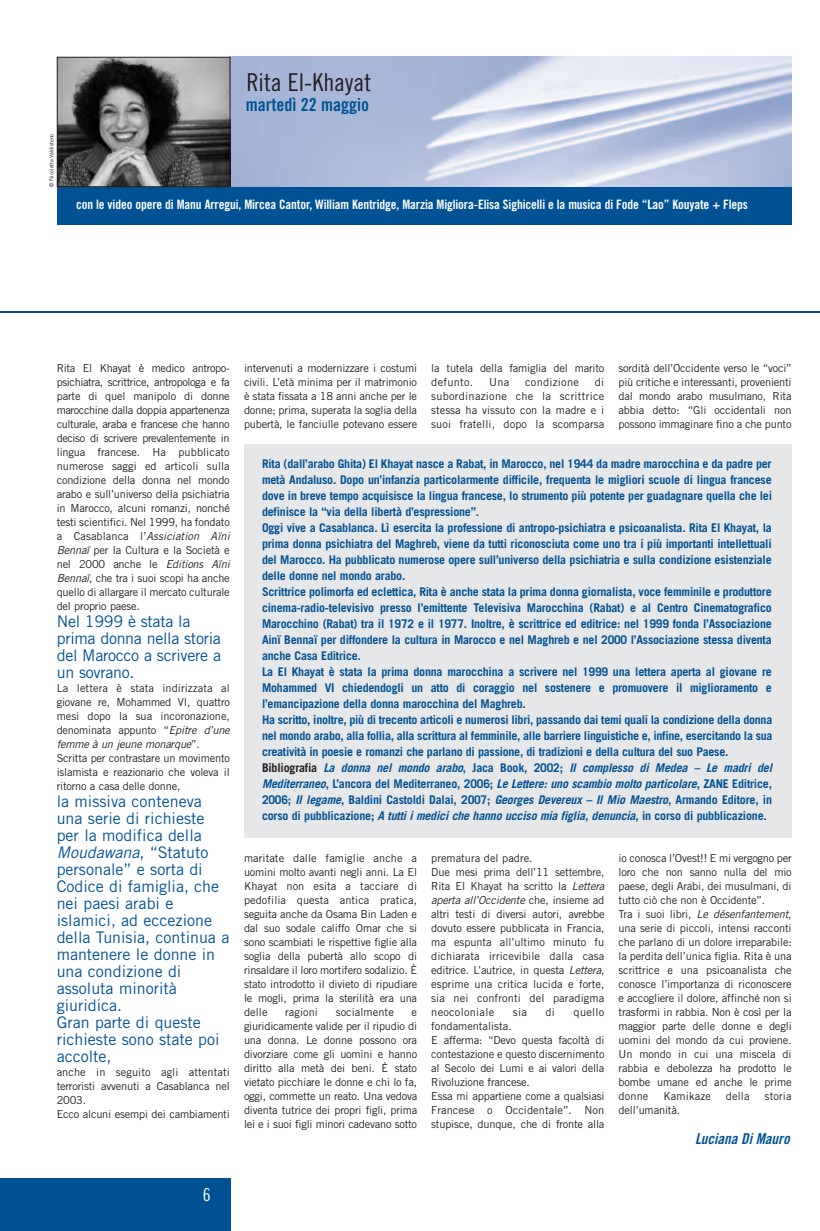
<style>
.page{position:relative;width:820px;height:1231px;background:#fff}
.page>*{position:absolute;margin:0;border:0;box-sizing:border-box;transform-origin:0 0}
.t1{font:24.6px "Trade Gothic Cond Eighteen";color:#231f20}
.t2{font:17.9px "Trade Gothic Bold Cond Twenty";color:#005294}
.t3{font:17.9px "Trade Gothic Cond Eighteen";color:#fff}
.t4{font:16px/17px "Trade Gothic";color:#005294}
.t5{font:16px/17px "Trade Gothic";letter-spacing:-.02em;color:#005294}
.t6{font:15px "Trade Gothic Bold Cond Twenty Obl";color:#005294}
.t7{font:13px "Trade Gothic Bold Cond Twenty";letter-spacing:-.01em;color:#fff}
.t8{font:700 12px/16px "Trade Gothic";letter-spacing:-.015em;color:#005294}
.t9{font:11px/14px "Trade Gothic";letter-spacing:-.02em;color:#231f20;text-align:justify}
.t10{font:11px "Trade Gothic";letter-spacing:.005em;color:#231f20}
.t11{font:11px "Trade Gothic";letter-spacing:.025em;color:#231f20}
.t12{font:11px "Trade Gothic";letter-spacing:.01em;color:#231f20}
.t13{font:5.5px "Trade Gothic";letter-spacing:-.01em;color:#231f20}
.s1{font-style:italic}
.s2{color:#231f20}
</style>
<div class="page">
<img style="left:230px;top:57px;width:561px;height:130px">
<div style="left:0;top:1177px;width:230px;height:53px;background:#005294"></div>
<div style="left:57px;top:187px;width:734px;height:38px;background:#005294"></div>
<svg style="left:59px;top:59px;width:169px;height:126px;background:#636363"></svg>
<div style="left:57px;top:57px;width:173px;height:130px;border:1px solid #231f20"></div>
<div style="left:244px;top:444px;width:547px;height:393px;background:#e6e7e9"></div>
<hr style="left:0;top:311px;width:819px;height:2px;background:#005294">
<p class="t13" style="left:49px;top:187px;width:54px;rotate:-90deg">© Nicoletta Valdisteno</p>
<h1 class="t1" style="left:246px;top:73px;width:126px">Rita El-Khayat</h1>
<h2 class="t2" style="left:245px;top:98px;width:125px">martedì 22 maggio</h2>
<p class="t7" style="left:76px;top:199px;width:673px">con le video opere di Manu Arregui, Mircea Cantor, William Kentridge, Marzia Migliora-Elisa Sighicelli e la musica di Fode “Lao” Kouyate + Fleps</p>
<p class="t9" style="left:57px;top:362px;width:175px">Rita El Khayat è medico antropo&shy;psichiatra, scrittrice, antropologa e fa parte di quel manipolo di donne marocchine dalla doppia appartenenza culturale, araba e francese che hanno deciso di scrivere prevalentemente in lingua francese. Ha pubblicato numerose saggi ed articoli sulla condizione della donna nel mondo arabo e sull’universo della psichiatria in Marocco, alcuni romanzi, nonché testi scientifici. Nel 1999, ha fondato a Casablanca l’<span class="s1">Assiciation Aïni Bennaï</span> per la Cultura e la Società e nel 2000 anche le <span class="s1">Editions Aïni Bennaï</span>, che tra i suoi scopi ha anche quello di allargare il mercato culturale del proprio paese.</p>
<h3 class="t5" style="left:57px;top:614px;width:166px">Nel 1999 è stata la prima donna nella storia del Marocco a scrivere a un sovrano.</h3>
<p class="t9" style="left:57px;top:682px;width:175px;text-align:left">La lettera è stata indirizzata al giovane re, Mohammed VI, quattro mesi dopo la sua incoronazione, denominata appunto “<span class="s1">Epitre d’une femme à un jeune monarque</span>”.<br>Scritta per contrastare un movimento islamista e reazionario che voleva il ritorno a casa delle donne,</p>
<p class="t4" style="left:57px;top:794px;width:174px">la missiva conteneva una serie di richieste per la modifica della<br><span class="s1">Moudawana</span>, “Statuto personale” e sorta di<br>Codice di famiglia, che nei paesi arabi e islamici, ad eccezione della Tunisia, continua a mantenere le donne in una condizione di assoluta minorità giuridica.<br>Gran parte di queste richieste sono state poi accolte,</p>
<p class="t9" style="left:57px;top:1066px;width:174px;text-align:left">anche in seguito agli attentati terroristi avvenuti a Casablanca nel<br>2003.<br>Ecco alcuni esempi dei cambiamenti</p>
<p class="t9" style="left:244px;top:362px;width:175px">intervenuti a modernizzare i costumi civili. L’età minima per il matrimonio è stata fissata a 18 anni anche per le donne; prima, superata la soglia della pubertà, le fanciulle potevano essere</p>
<p class="t9" style="left:431px;top:362px;width:174px">la tutela della famiglia del marito defunto.</p>
<p class="t9" style="left:431px;top:376px;width:174px;text-indent:163px">di subordinazione che la scrittrice stessa ha vissuto con la madre e i suoi fratelli, dopo la scomparsa</p>
<p class="t9" style="left:489px;top:376px;width:22px">Una</p>
<p class="t11" style="left:525px;top:378px;width:55px">condizione</p>
<p class="t9" style="left:618px;top:362px;width:175px">sordità dell’Occidente verso le “voci” più critiche e interessanti, provenienti dal mondo arabo musulmano, Rita abbia detto: “Gli occidentali non possono immaginare fino a che punto</p>
<p class="t8" style="left:262px;top:456px;width:511px">Rita (dall’arabo Ghita) El Khayat nasce a Rabat, in Marocco, nel 1944 da madre marocchina e da padre per metà Andaluso. Dopo un’infanzia particolarmente difficile, frequenta le migliori scuole di lingua francese dove in breve tempo acquisisce la lingua francese, lo strumento più potente per guadagnare quella che lei definisce la “via della libertà d’espressione”.<br>Oggi vive a Casablanca. Lì esercita la professione di antropo-psichiatra e psicoanalista. Rita El Khayat, la prima donna psichiatra del Maghreb, viene da tutti riconosciuta come uno tra i più importanti intellettuali del Marocco. Ha pubblicato numerose opere sull’universo della psichiatria e sulla condizione esistenziale delle donne nel mondo arabo.<br>Scrittrice polimorfa ed eclettica, Rita è anche stata la prima donna giornalista, voce femminile e produttore cinema-radio-televisivo presso l’emittente Televisiva Marocchina (Rabat) e al Centro Cinematografico Marocchino (Rabat) tra il 1972 e il 1977. Inoltre, è scrittrice ed editrice: nel 1999 fonda l’Associazione Ainï Bennaï per diffondere la cultura in Marocco e nel Maghreb e nel 2000 l’Associazione stessa diventa anche Casa Editrice.<br>La El Khayat è stata la prima donna marocchina a scrivere nel 1999 una lettera aperta al giovane re Mohammed VI chiedendogli un atto di coraggio nel sostenere e promuovere il miglioramento e l’emancipazione della donna marocchina del Maghreb.<br>Ha scritto, inoltre, più di trecento articoli e numerosi libri, passando dai temi quali la condizione della donna nel mondo arabo, alla follia, alla scrittura al femminile, alle barriere linguistiche e, infine, esercitando la sua creatività in poesie e romanzi che parlano di passione, di tradizioni e della cultura del suo Paese.<br><span class="s2">Bibliografia</span> <span class="s1">La donna nel mondo arabo</span>, Jaca Book, 2002; <span class="s1">Il complesso di Medea – Le madri del Mediterraneo</span>, L’ancora del Mediterraneo, 2006; <span class="s1">Le Lettere: uno scambio molto particolare</span>, ZANE Editrice, 2006; <span class="s1">Il legame</span>, Baldini Castoldi Dalai, 2007; <span class="s1">Georges Devereux – Il Mio Maestro</span>, Armando Editore, in corso di pubblicazione; <span class="s1">A tutti i medici che hanno ucciso mia figlia, denuncia</span>, in corso di pubblicazione.</p>
<p class="t9" style="left:244px;top:852px;width:175px">maritate dalle famiglie anche a uomini molto avanti negli anni. La El Khayat non esita a tacciare di pedofilia questa antica pratica, seguita anche da Osama Bin Laden e dal suo sodale califfo Omar che si sono scambiati le rispettive figlie alla soglia della pubertà allo scopo di rinsaldare il loro mortifero sodalizio. È stato introdotto il divieto di ripudiare le mogli, prima la sterilità era una delle</p>
<p class="t10" style="left:285px;top:1008px;width:34px">ragioni</p>
<p class="t10" style="left:335px;top:1008px;width:60px">socialmente</p>
<p class="t9" style="left:244px;top:1006px;width:175px;text-indent:167px">e giuridicamente valide per il ripudio di una donna. Le donne possono ora divorziare come gli uomini e hanno diritto alla metà dei beni. È stato vietato picchiare le donne e chi lo fa, oggi, commette un reato. Una vedova diventa tutrice dei propri figli, prima lei e i suoi figli minori cadevano sotto</p>
<p class="t9" style="left:431px;top:852px;width:175px;text-align:left">prematura del padre.<br>Due mesi prima dell’11 settembre, Rita El Khayat ha scritto la <span class="s1">Lettera aperta all’Occidente</span> che, insieme ad altri testi di diversi autori, avrebbe dovuto essere pubblicata in Francia, ma espunta all’ultimo minuto fu dichiarata irricevibile dalla casa editrice. L’autrice, in questa <span class="s1">Lettera</span>, esprime una critica lucida e forte, sia nei confronti del paradigma neocoloniale</p>
<p class="t9" style="left:512px;top:1006px;width:15px">sia</p>
<p class="t9" style="left:545px;top:1006px;width:11px">di</p>
<p class="t9" style="left:573px;top:1006px;width:32px">quello</p>
<p class="t9" style="left:431px;top:1020px;width:175px;text-align:left">fondamentalista.<br>E afferma: “Devo questa facoltà di contestazione e questo discernimento al Secolo dei Lumi e ai valori della<br>Rivoluzione francese.<br>Essa mi appartiene come a qualsiasi<br>Francese o Occidentale”. Non stupisce, dunque, che di fronte alla</p>
<p class="t9" style="left:618px;top:852px;width:175px;text-align:left">io conosca l’Ovest!! E mi vergogno per loro che non sanno nulla del mio paese, degli Arabi, dei musulmani, di tutto ciò che non è Occidente”.<br>Tra i suoi libri, <span class="s1">Le désenfantement</span>, una serie di piccoli, intensi racconti che parlano di un dolore irreparabile: la perdita dell’unica figlia. Rita è una scrittrice e una psicoanalista che conosce l’importanza di riconoscere e accogliere il dolore, affinché non si trasformi in rabbia. Non è così per la maggior parte delle donne e degli uomini del mondo da cui proviene.<br>Un mondo in cui una miscela di rabbia e debolezza ha prodotto le bombe umane ed anche le prime donne</p>
<p class="t12" style="left:663px;top:1092px;width:49px">Kamikaze</p>
<p class="t9" style="left:725px;top:1090px;width:25px">della</p>
<p class="t9" style="left:764px;top:1090px;width:28px">storia</p>
<p class="t9" style="left:618px;top:1104px;width:63px">dell’umanità.</p>
<h3 class="t6" style="left:694px;top:1133px;width:96px">Luciana Di Mauro</h3>
<h2 class="t3" style="left:203px;top:1187px;width:9px">6</h2>
</div>
